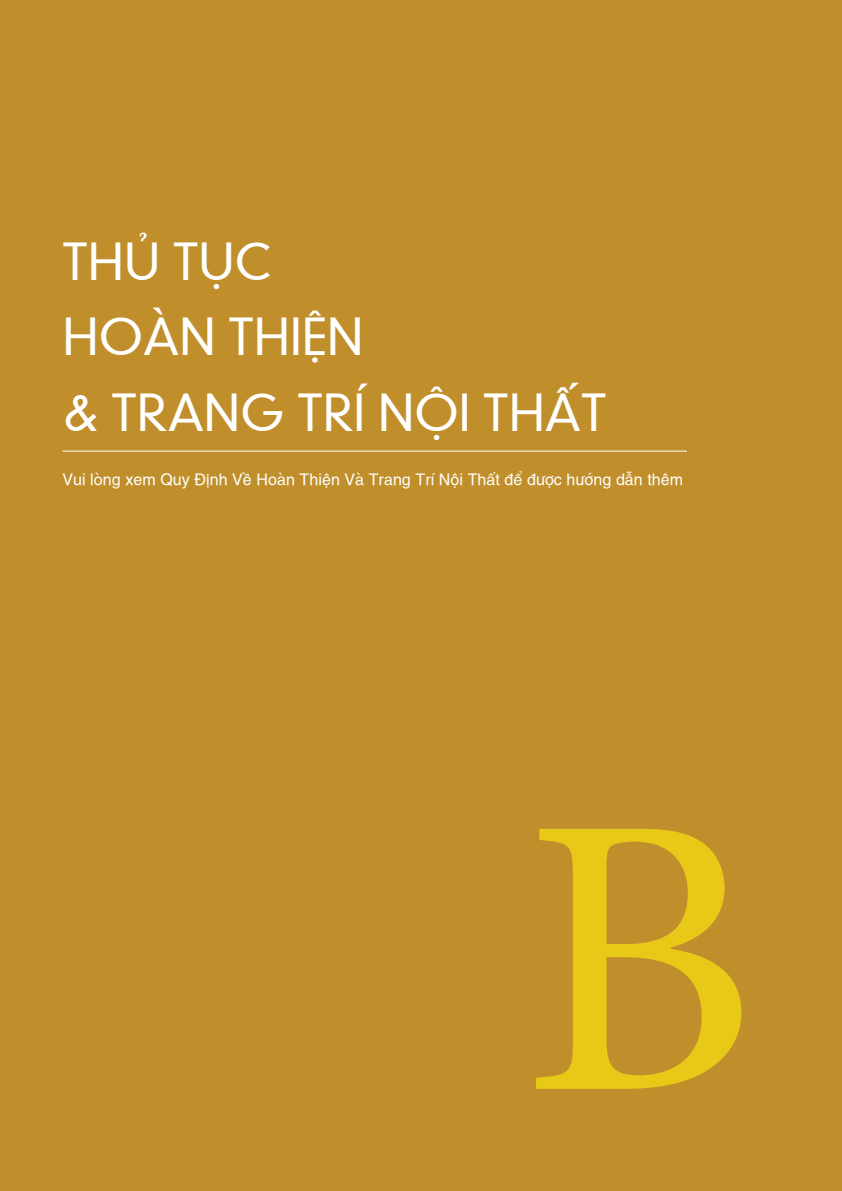
<style>
.page{position:relative;width:842px;height:1191px;background:#c08f2b}
.page>*{position:absolute;margin:0;border:0;box-sizing:border-box;transform-origin:0 0}
.t1{font:400px "Minion Pro";color:#e9c917}
.t2{font:300 49px/75.8px "SFUDIN Neu Gro";color:#fff}
.t3{font:16px "SFU Helvetica";letter-spacing:.005em;color:#fff}
</style>
<div class="page">
<hr style="left:62px;top:451px;width:625px;height:1px;background:#fff">
<h2 class="t2" style="left:62px;top:219px;width:546px">THỦ TỤC<br>HOÀN THIỆN<br>&amp; TRANG TRÍ NỘI THẤT</h2>
<p class="t3" style="left:62px;top:466px;width:622px">Vui lòng xem Quy Định Về Hoàn Thiện Và Trang Trí Nội Thất để được hướng dẫn thêm</p>
<h1 class="t1" style="left:522px;top:693px;width:237px">B</h1>
</div>
